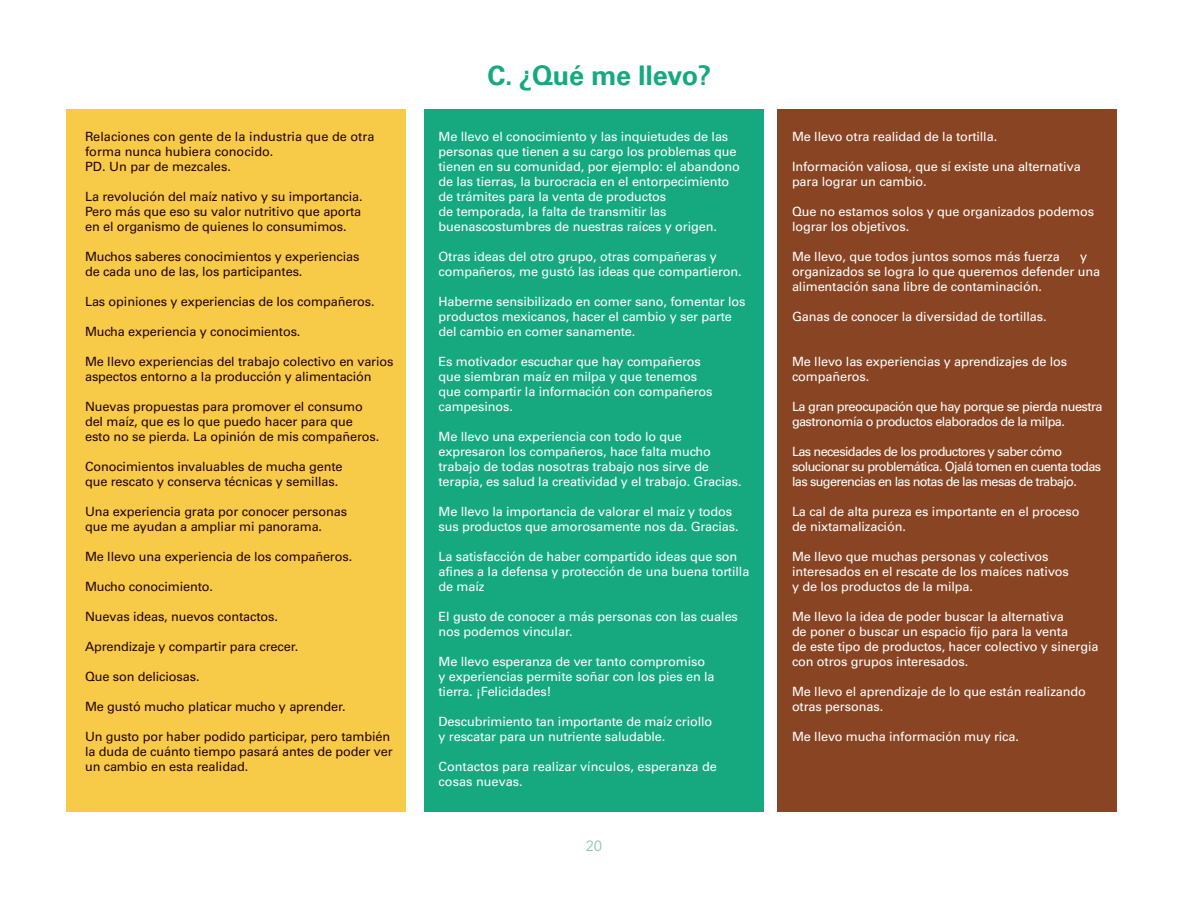
<style>
.page{position:relative;width:1188px;height:918px;background:#fff}
.page>*{position:absolute;margin:0;border:0;box-sizing:border-box;transform-origin:0 0}
.TEXTO{font:700 27px "Univers LT Std";letter-spacing:-.01em;color:#16a980}
.t1{font:300 15px "Univers LT Std";color:#86c5ab}
.TEXTO-2{font:12.75px/15px "Univers LT Std";letter-spacing:-.01em;color:#fff}
.TEXTO-3{font:12.75px/15px "Univers LT Std";letter-spacing:-.01em;color:#260405}
.TEXTO-4{font:12.75px/15px "Univers LT Std";letter-spacing:-.05em;color:#fff}
.TEXTO-5{font:12.75px/15px "Univers LT Std";letter-spacing:-.04em;color:#fff}
</style>
<div class="page">
<div style="left:66px;top:109px;width:340px;height:703px;background:#f7cb47"></div>
<div style="left:424px;top:109px;width:340px;height:703px;background:#16a980"></div>
<div style="left:778px;top:109px;width:339px;height:703px;background:#894523"></div>
<p class="TEXTO-3" style="left:85px;top:129px;width:291px">Relaciones con gente de la industria que de otra forma nunca hubiera conocido.</p>
<p class="TEXTO-3" style="left:85px;top:159px;width:147px">PD. Un par de mezcales.</p>
<p class="TEXTO-3" style="left:85px;top:189px;width:279px">La revolución del maíz nativo y su importancia.</p>
<p class="TEXTO-3" style="left:85px;top:204px;width:278px">Pero más que eso su valor nutritivo que aporta</p>
<p class="TEXTO-3" style="left:85px;top:219px;width:263px">en el organismo de quienes lo consumimos.</p>
<p class="TEXTO-3" style="left:85px;top:249px;width:276px">Muchos saberes conocimientos y experiencias</p>
<p class="TEXTO-3" style="left:85px;top:264px;width:219px">de cada uno de las, los participantes.</p>
<p class="TEXTO-3" style="left:85px;top:294px;width:291px">Las opiniones y experiencias de los compañeros.</p>
<p class="TEXTO-3" style="left:85px;top:324px;width:217px">Mucha experiencia y conocimientos.</p>
<p class="TEXTO-3" style="left:85px;top:354px;width:310px">Me llevo experiencias del trabajo colectivo en varios aspectos entorno a la producción y alimentación</p>
<p class="TEXTO-3" style="left:85px;top:399px;width:279px">Nuevas propuestas para promover el consumo</p>
<p class="TEXTO-3" style="left:85px;top:414px;width:270px">del maíz, que es lo que puedo hacer para que</p>
<p class="TEXTO-3" style="left:85px;top:429px;width:296px">esto no se pierda. La opinión de mis compañeros.</p>
<p class="TEXTO-3" style="left:85px;top:459px;width:259px">Conocimientos invaluables de mucha gente</p>
<p class="TEXTO-3" style="left:85px;top:474px;width:255px">que rescato y conserva técnicas y semillas.</p>
<p class="TEXTO-3" style="left:85px;top:504px;width:264px">Una experiencia grata por conocer personas</p>
<p class="TEXTO-3" style="left:85px;top:519px;width:239px">que me ayudan a ampliar mi panorama.</p>
<p class="TEXTO-3" style="left:85px;top:549px;width:269px">Me llevo una experiencia de los compañeros.</p>
<p class="TEXTO-3" style="left:85px;top:579px;width:130px">Mucho conocimiento.</p>
<p class="TEXTO-3" style="left:85px;top:609px;width:194px">Nuevas ideas, nuevos contactos.</p>
<p class="TEXTO-3" style="left:85px;top:639px;width:215px">Aprendizaje y compartir para crecer.</p>
<p class="TEXTO-3" style="left:85px;top:669px;width:116px">Que son deliciosas.</p>
<p class="TEXTO-3" style="left:85px;top:699px;width:262px">Me gustó mucho platicar mucho y aprender.</p>
<p class="TEXTO-3" style="left:85px;top:729px;width:309px">Un gusto por haber podido participar, pero también la duda de cuánto tiempo pasará antes de poder ver un cambio en esta realidad.</p>
<p class="TEXTO" style="left:487px;top:60px;width:226px">C. ¿Qué me llevo?</p>
<p class="TEXTO-2" style="left:439px;top:129px;width:303px">Me llevo el conocimiento y las inquietudes de las personas que tienen a su cargo los problemas que tienen en su comunidad, por ejemplo: el abandono de las tierras, la burocracia en el entorpecimiento</p>
<p class="TEXTO-2" style="left:439px;top:189px;width:280px">de trámites para la venta de productos<br>de temporada, la falta de transmitir las buenascostumbres de nuestras raíces y origen.</p>
<p class="TEXTO-2" style="left:439px;top:249px;width:305px">Otras ideas del otro grupo, otras compañeras y compañeros, me gustó las ideas que compartieron.</p>
<p class="TEXTO-2" style="left:439px;top:294px;width:309px">Haberme sensibilizado en comer sano, fomentar los productos mexicanos, hacer el cambio y ser parte del cambio en comer sanamente.</p>
<p class="TEXTO-2" style="left:439px;top:354px;width:276px">Es motivador escuchar que hay compañeros que siembran maíz en milpa y que tenemos que compartir la información con compañeros campesinos.</p>
<p class="TEXTO-2" style="left:439px;top:429px;width:305px">Me llevo una experiencia con todo lo que expresaron los compañeros, hace falta mucho trabajo de todas nosotras trabajo nos sirve de terapia, es salud la creatividad y el trabajo. Gracias.</p>
<p class="TEXTO-2" style="left:439px;top:504px;width:302px">Me llevo la importancia de valorar el maíz y todos sus productos que amorosamente nos da. Gracias.</p>
<p class="TEXTO-2" style="left:439px;top:549px;width:312px">La satisfacción de haber compartido ideas que son afines a la defensa y protección de una buena tortilla de maíz</p>
<p class="TEXTO-2" style="left:439px;top:609px;width:301px">El gusto de conocer a más personas con las cuales nos podemos vincular.</p>
<p class="TEXTO-2" style="left:439px;top:654px;width:268px">Me llevo esperanza de ver tanto compromiso</p>
<p class="TEXTO-2" style="left:439px;top:669px;width:278px">y experiencias permite soñar con los pies en la tierra. ¡Felicidades!</p>
<p class="TEXTO-2" style="left:439px;top:714px;width:275px">Descubrimiento tan importante de maíz criollo</p>
<p class="TEXTO-2" style="left:439px;top:729px;width:228px">y rescatar para un nutriente saludable.</p>
<p class="TEXTO-2" style="left:439px;top:759px;width:280px">Contactos para realizar vínculos, esperanza de cosas nuevas.</p>
<p class="t1" style="left:586px;top:837px;width:18px">20</p>
<p class="TEXTO-2" style="left:792px;top:129px;width:207px">Me llevo otra realidad de la tortilla.</p>
<p class="TEXTO-2" style="left:792px;top:159px;width:290px">Información valiosa, que sí existe una alternativa para lograr un cambio.</p>
<p class="TEXTO-2" style="left:792px;top:204px;width:304px">Que no estamos solos y que organizados podemos lograr los objetivos.</p>
<p class="TEXTO-2" style="left:792px;top:249px;width:269px">Me llevo, que todos juntos somos más fuerza</p>
<p class="TEXTO-2" style="left:792px;top:249px;width:310px;text-indent:288px">y organizados se logra lo que queremos defender una alimentación sana libre de contaminación.</p>
<p class="TEXTO-2" style="left:792px;top:309px;width:256px">Ganas de conocer la diversidad de tortillas.</p>
<p class="TEXTO-2" style="left:792px;top:354px;width:277px">Me llevo las experiencias y aprendizajes de los compañeros.</p>
<p class="TEXTO-5" style="left:792px;top:399px;width:312px">La gran preocupación que hay porque se pierda nuestra gastronomía o productos elaborados de la milpa.</p>
<p class="TEXTO-4" style="left:792px;top:444px;width:311px">Las necesidades de los productores y saber cómo solucionar su problemática. Ojalá tomen en cuenta todas las sugerencias en las notas de las mesas de trabajo.</p>
<p class="TEXTO-2" style="left:792px;top:504px;width:289px">La cal de alta pureza es importante en el proceso</p>
<p class="TEXTO-2" style="left:792px;top:519px;width:115px">de nixtamalización.</p>
<p class="TEXTO-2" style="left:792px;top:549px;width:278px">Me llevo que muchas personas y colectivos interesados en el rescate de los maíces nativos</p>
<p class="TEXTO-2" style="left:792px;top:579px;width:183px">y de los productos de la milpa.</p>
<p class="TEXTO-2" style="left:792px;top:609px;width:273px">Me llevo la idea de poder buscar la alternativa</p>
<p class="TEXTO-2" style="left:792px;top:624px;width:278px">de poner o buscar un espacio fijo para la venta</p>
<p class="TEXTO-2" style="left:792px;top:639px;width:308px">de este tipo de productos, hacer colectivo y sinergia con otros grupos interesados.</p>
<p class="TEXTO-2" style="left:792px;top:684px;width:295px">Me llevo el aprendizaje de lo que están realizando otras personas.</p>
<p class="TEXTO-2" style="left:792px;top:729px;width:229px">Me llevo mucha información muy rica.</p>
</div>
